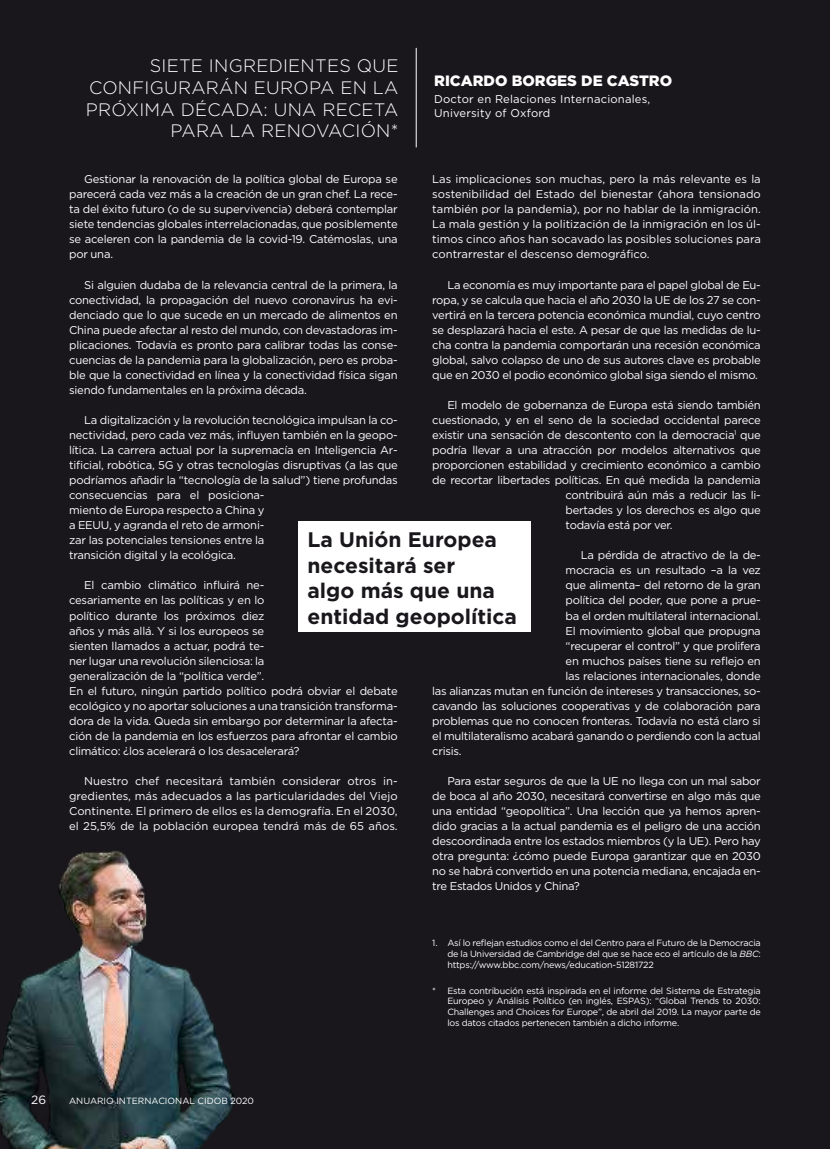
<style>
.page{position:relative;width:830px;height:1149px;background:#fff}
.page>*{position:absolute;margin:0;border:0;box-sizing:border-box;transform-origin:0 0}
.t1{font:700 21px/25.5px "Gotham";color:#1a171c}
.t2{font:300 18px/21.6px "Gotham";letter-spacing:.015em;color:#fff;text-align:right}
.t3{font:900 15px "Gotham";color:#fff}
.t4{font:12px "Gotham";color:#fff}
.t5{font:11.25px/15px "Gotham";letter-spacing:-.025em;color:#fff;text-align:justify}
.t6{font:11.25px/13.5px "Gotham";letter-spacing:.015em;color:#fff}
.t7{font:9px/10.8px "Gotham";letter-spacing:-.02em;color:#fff;text-align:justify}
.t8{font:9px "Gotham";color:#fff}
.s1{font-style:italic}
</style>
<div class="page">
<div style="left:0;top:0;width:829px;height:1148px;background:#1a171c"></div>
<img style="left:0;top:851px;width:235px;height:297px">
<hr style="left:829px;top:0;width:1px;height:1148px;background:#1a171c">
<hr style="left:415px;top:48px;width:1px;height:99px;background:#fff">
<div style="left:299px;top:521px;width:232px;height:111px;background:#fff"></div>
<h2 class="t2" style="left:86px;top:55px;width:314px">SIETE INGREDIENTES QUE<br>CONFIGURARÁN EUROPA EN LA<br>PRÓXIMA DÉCADA: UNA RECETA<br>PARA LA RENOVACIÓN*</h2>
<h3 class="t3" style="left:434px;top:70px;width:239px">RICARDO BORGES DE CASTRO</h3>
<p class="t6" style="left:434px;top:92px;width:217px">Doctor en Relaciones Internacionales,<br>University of Oxford</p>
<p class="t5" style="left:432px;top:171px;width:330px">Las implicaciones son muchas, pero la más relevante es la sostenibilidad del Estado del bienestar (ahora tensionado también por la pandemia), por no hablar de la inmigración.<br>La mala gestión y la politización de la inmigración en los úl&shy;timos cinco años han socavado las posibles soluciones para contrarrestar el descenso demográfico.</p>
<p class="t5" style="left:432px;top:277px;width:330px;text-indent:15px">La economía es muy importante para el papel global de Eu&shy;ropa, y se calcula que hacia el año 2030 la UE de los 27 se con&shy;vertirá en la tercera potencia económica mundial, cuyo centro se desplazará hacia el este. A pesar de que las medidas de lu&shy;cha contra la pandemia comportarán una recesión económica global, salvo colapso de uno de sus autores clave es probable que en 2030 el podio económico global siga siendo el mismo.</p>
<p class="t5" style="left:447px;top:397px;width:315px">El modelo de gobernanza de Europa está siendo también</p>
<p class="t5" style="left:432px;top:412px;width:330px">cuestionado, y en el seno de la sociedad occidental parece</p>
<p class="t5" style="left:432px;top:427px;width:330px">existir una sensación de descontento con la democracia<sup>1</sup> que</p>
<p class="t5" style="left:432px;top:442px;width:330px">podría llevar a una atracción por modelos alternativos que</p>
<p class="t5" style="left:432px;top:457px;width:330px">proporcionen estabilidad y crecimiento económico a cambio</p>
<p class="t5" style="left:432px;top:472px;width:330px">de recortar libertades políticas. En qué medida la pandemia</p>
<p class="t5" style="left:565px;top:487px;width:196px">contribuirá aún más a reducir las li-</p>
<p class="t5" style="left:565px;top:502px;width:197px">bertades y los derechos es algo que</p>
<p class="t5" style="left:565px;top:517px;width:108px">todavía está por ver.</p>
<p class="t5" style="left:580px;top:547px;width:181px">La pérdida de atractivo de la de-</p>
<p class="t5" style="left:565px;top:562px;width:196px">mocracia es un resultado –a la vez</p>
<p class="t5" style="left:565px;top:577px;width:196px">que alimenta– del retorno de la gran</p>
<p class="t5" style="left:565px;top:592px;width:196px">política del poder, que pone a prue-</p>
<p class="t5" style="left:565px;top:607px;width:196px">ba el orden multilateral internacional.</p>
<p class="t5" style="left:565px;top:622px;width:196px">El movimiento global que propugna</p>
<p class="t5" style="left:565px;top:637px;width:196px">“recuperar el control” y que prolifera</p>
<p class="t5" style="left:565px;top:652px;width:197px">en muchos países tiene su reflejo en</p>
<p class="t5" style="left:565px;top:667px;width:196px">las relaciones internacionales, donde</p>
<p class="t5" style="left:432px;top:682px;width:330px">las alianzas mutan en función de intereses y transacciones, so-</p>
<p class="t5" style="left:432px;top:697px;width:330px">cavando las soluciones cooperativas y de colaboración para</p>
<p class="t5" style="left:432px;top:712px;width:330px">problemas que no conocen fronteras. Todavía no está claro si</p>
<p class="t5" style="left:432px;top:728px;width:330px">el multilateralismo acabará ganando o perdiendo con la actual</p>
<p class="t5" style="left:432px;top:743px;width:31px">crisis.</p>
<p class="t5" style="left:432px;top:773px;width:330px;text-indent:15px">Para estar seguros de que la UE no llega con un mal sabor de boca al año 2030, necesitará convertirse en algo más que una entidad “geopolítica”. Una lección que ya hemos apren&shy;dido gracias a la actual pandemia es el peligro de una acción descoordinada entre los estados miembros (y la UE). Pero hay otra pregunta: ¿cómo puede Europa garantizar que en 2030 no se habrá convertido en una potencia mediana, encajada en&shy;tre Estados Unidos y China?</p>
<p class="t5" style="left:69px;top:171px;width:330px;text-indent:15px">Gestionar la renovación de la política global de Europa se parecerá cada vez más a la creación de un gran chef. La rece&shy;ta del éxito futuro (o de su supervivencia) deberá contemplar siete tendencias globales interrelacionadas, que posiblemente se aceleren con la pandemia de la covid-19. Catémoslas, una por una.</p>
<p class="t5" style="left:69px;top:277px;width:330px;text-indent:15px">Si alguien dudaba de la relevancia central de la primera, la conectividad, la propagación del nuevo coronavirus ha evi&shy;denciado que lo que sucede en un mercado de alimentos en China puede afectar al resto del mundo, con devastadoras im&shy;plicaciones. Todavía es pronto para calibrar todas las conse&shy;cuencias de la pandemia para la globalización, pero es proba&shy;ble que la conectividad en línea y la conectividad física sigan siendo fundamentales en la próxima década.</p>
<p class="t5" style="left:69px;top:412px;width:330px;text-align:left;text-indent:15px">La digitalización y la revolución tecnológica impulsan la co&shy;nectividad, pero cada vez más, influyen también en la geopo&shy;lítica. La carrera actual por la supremacía en Inteligencia Ar&shy;tificial, robótica, 5G y otras tecnologías disruptivas (a las que podríamos añadir la “tecnología de la salud”) tiene profundas consecuencias para el posiciona-<br>miento de Europa respecto a China y<br>a EEUU, y agranda el reto de armoni-<br>zar las potenciales tensiones entre la<br>transición digital y la ecológica.</p>
<p class="t5" style="left:69px;top:577px;width:330px;text-align:left;text-indent:15px">El cambio climático influirá ne-<br>cesariamente en las políticas y en lo<br>político durante los próximos diez<br>años y más allá. Y si los europeos se<br>sienten llamados a actuar, podrá te-<br>ner lugar una revolución silenciosa: la<br>generalización de la “política verde”.<br>En el futuro, ningún partido político podrá obviar el debate ecológico y no aportar soluciones a una transición transforma&shy;dora de la vida. Queda sin embargo por determinar la afecta&shy;ción de la pandemia en los esfuerzos para afrontar el cambio climático: ¿los acelerará o los desacelerará?</p>
<p class="t5" style="left:69px;top:773px;width:330px;text-indent:15px">Nuestro chef necesitará también considerar otros in&shy;gredientes, más adecuados a las particularidades del Viejo Continente. El primero de ellos es la demografía. En el 2030, el 25,5% de la población europea tendrá más de 65 años.</p>
<h1 class="t1" style="left:307px;top:526px;width:211px">La Unión Europea necesitará ser<br>algo más que una entidad geopolítica</h1>
<p class="t4" style="left:31px;top:1091px;width:16px">26</p>
<p class="t8" style="left:69px;top:1094px;width:186px">ANUARIO INTERNACIONAL CIDOB 2020</p>
<p class="t7" style="left:447px;top:937px;width:315px;text-indent:-15px">1. Así lo reflejan estudios como el del Centro para el Futuro de la Democracia de la Universidad de Cambridge del que se hace eco el artículo de la <span class="s1">BBC</span>: https://www.bbc.com/news/education-51281722</p>
<p class="t7" style="left:447px;top:984px;width:315px;text-indent:-15px">* Esta contribución está inspirada en el informe del Sistema de Estrategia Europeo y Análisis Político (en inglés, ESPAS): “Global Trends to 2030:<br>Challenges and Choices for Europe”, de abril del 2019. La mayor parte de los datos citados pertenecen también a dicho informe.</p>
</div>
